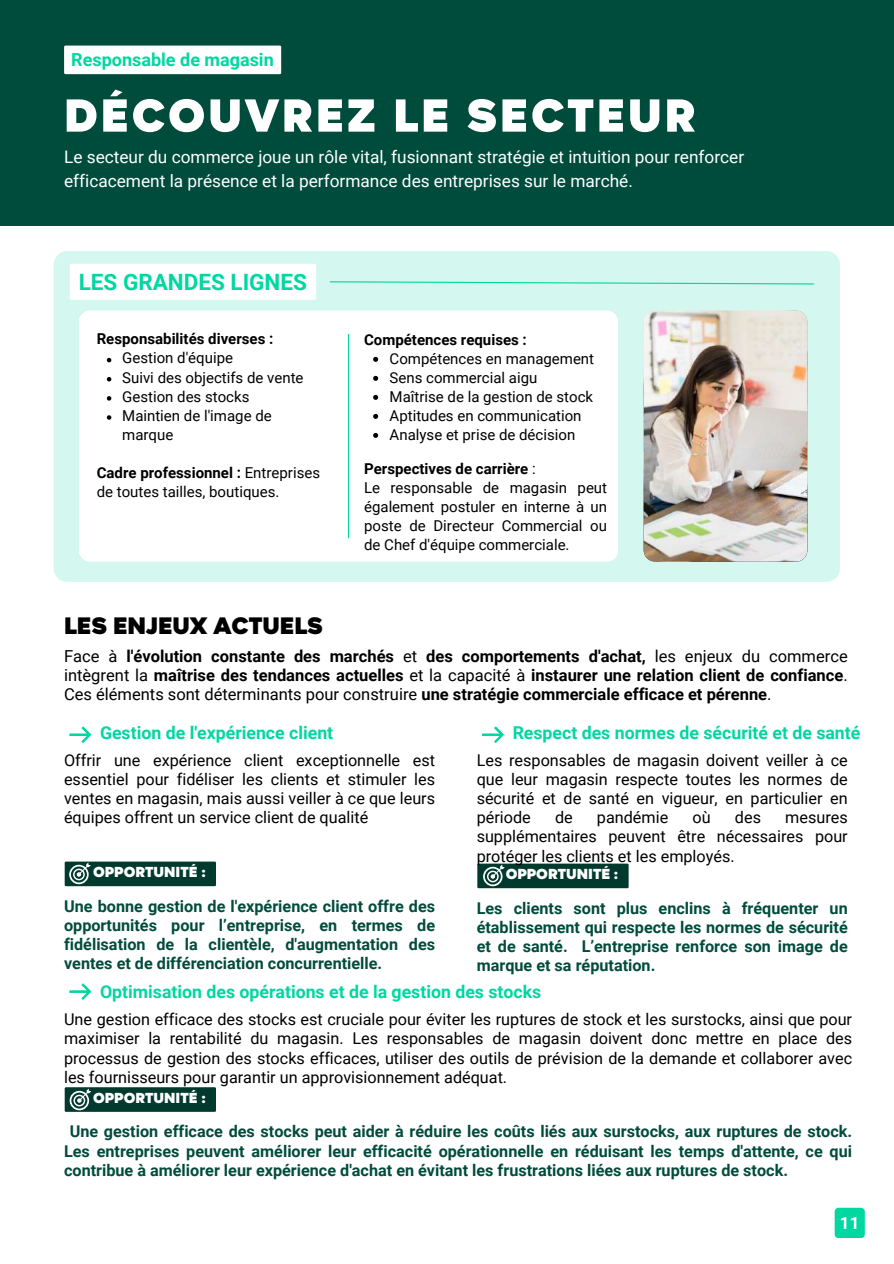
<style>
.page{position:relative;width:894px;height:1264px;background:#fff}
.page>*{position:absolute;margin:0;border:0;box-sizing:border-box;transform-origin:0 0}
.t1{font:900 52.5px "Magenos";letter-spacing:.055em;color:#fff}
.t2{font:900 27px "Magenos";color:#000}
.t3{font:700 22.5px "Roboto";color:#00d7a1}
.t4{font:700 18px "Roboto";color:#00d7a1}
.t5{font:700 17.7px "Roboto";color:#00d7a1}
.t6{font:17.25px/23.7px "Roboto";color:#fff}
.t7{font:700 16.95px "Roboto";color:#fff}
.t8{font:700 16.5px/19.2px "Roboto";color:#000;text-align:justify}
.t9{font:900 16.5px "Magenos";color:#fff}
.t10{font:16.2px/19.2px "Roboto";color:#000;text-align:justify}
.t11{font:700 16.2px/19.2px "Roboto";color:#004c3c;text-align:justify}
.t12{font:15px/19px "Roboto";color:#000}
.t13{font:700 15px "Roboto";color:#000}
.s1{font-weight:700}
.s2{font-weight:400}
</style>
<div class="page">
<div style="left:0;top:0;width:893px;height:225px;background:#004c3c"></div>
<div style="left:54px;top:251px;width:785px;height:331px;background:#d4f8ef;border-radius:13px"></div>
<svg style="left:330px;top:281px;width:484px;height:4px"></svg>
<div style="left:79px;top:310px;width:539px;height:251px;background:#fff;border-radius:11px"></div>
<hr style="left:348px;top:334px;width:1px;height:204px;background:#00d7a1">
<svg style="left:69px;top:726px;width:22px;height:17px"></svg>
<div style="left:65px;top:861px;width:151px;height:25px;background:#003a2e"></div>
<svg style="left:69px;top:862px;width:22px;height:22px"></svg>
<svg style="left:482px;top:726px;width:22px;height:17px"></svg>
<div style="left:477px;top:863px;width:151px;height:25px;background:#003a2e"></div>
<svg style="left:483px;top:864px;width:21px;height:22px"></svg>
<svg style="left:69px;top:983px;width:22px;height:16px"></svg>
<div style="left:65px;top:1087px;width:151px;height:24px;background:#003a2e"></div>
<svg style="left:70px;top:1088px;width:21px;height:22px"></svg>
<div style="left:834px;top:1207px;width:30px;height:31px;background:#00d7a1;border-radius:4px"></div>
<img style="left:643px;top:310px;width:163px;height:251px;border-radius:11px">
<div style="left:70px;top:264px;width:246px;height:36px;background:#fff"></div>
<svg style="left:107px;top:358px;width:4px;height:4px"></svg>
<svg style="left:107px;top:377px;width:4px;height:4px"></svg>
<svg style="left:107px;top:396px;width:4px;height:4px"></svg>
<svg style="left:107px;top:415px;width:4px;height:5px"></svg>
<svg style="left:373px;top:357px;width:5px;height:5px"></svg>
<svg style="left:373px;top:376px;width:5px;height:5px"></svg>
<svg style="left:373px;top:395px;width:5px;height:5px"></svg>
<svg style="left:373px;top:414px;width:5px;height:5px"></svg>
<svg style="left:373px;top:433px;width:5px;height:5px"></svg>
<div style="left:64px;top:46px;width:217px;height:28px;background:#fff"></div>
<p class="t4" style="left:71px;top:49px;width:204px">Responsable de magasin</p>
<h1 class="t1" style="left:64px;top:88px;width:633px">DÉCOUVREZ LE SECTEUR</h1>
<p class="t6" style="left:64px;top:145px;width:681px">Le secteur du commerce joue un rôle vital, fusionnant stratégie et intuition pour renforcer efficacement la présence et la performance des entreprises sur le marché.</p>
<h3 class="t3" style="left:79px;top:269px;width:229px">LES GRANDES LIGNES</h3>
<p class="t13" style="left:97px;top:330px;width:178px">Responsabilités diverses :</p>
<p class="t12" style="left:122px;top:349px;width:183px">Gestion d'équipe<br>Suivi des objectifs de vente<br>Gestion des stocks<br>Maintien de l'image de marque</p>
<p class="t12" style="left:97px;top:463px;width:225px"><span class="s1">Cadre professionnel :</span> Entreprises de toutes tailles, boutiques.</p>
<h2 class="t2" style="left:64px;top:611px;width:260px">LES ENJEUX ACTUELS</h2>
<p class="t13" style="left:364px;top:331px;width:164px">Compétences requises :</p>
<p class="t12" style="left:389px;top:349px;width:206px">Compétences en management<br>Sens commercial aigu<br>Maîtrise de la gestion de stock<br>Aptitudes en communication<br>Analyse et prise de décision</p>
<p class="t12" style="left:364px;top:459px;width:244px"><span class="s1">Perspectives de carrière</span> :<br>Le responsable de magasin peut également postuler en interne à un poste de Directeur Commercial ou de Chef d'équipe commerciale.</p>
<p class="t8" style="left:64px;top:646px;width:785px"><span class="s2">Face à</span> l'évolution constante des marchés <span class="s2">et</span> des comportements d'achat, <span class="s2">les enjeux du commerce intègrent la</span> maîtrise des tendances actuelles <span class="s2">et la capacité à</span> instaurer une relation client de confiance<span class="s2">.<br>Ces éléments sont déterminants pour construire</span> une stratégie commerciale efficace et pérenne<span class="s2">.</span></p>
<p class="t5" style="left:100px;top:723px;width:235px">Gestion de l'expérience client</p>
<p class="t5" style="left:512px;top:723px;width:349px">Respect des normes de sécurité et de santé</p>
<p class="t10" style="left:476px;top:750px;width:372px">Les responsables de magasin doivent veiller à ce que leur magasin respecte toutes les normes de sécurité et de santé en vigueur, en particulier en période</p>
<p class="t10" style="left:64px;top:750px;width:372px">Offrir une expérience client exceptionnelle est essentiel pour fidéliser les clients et stimuler les ventes en magasin, mais aussi veiller à ce que leurs équipes offrent un service client de qualité</p>
<p class="t10" style="left:555px;top:808px;width:19px">de</p>
<p class="t10" style="left:596px;top:808px;width:73px">pandémie</p>
<p class="t10" style="left:692px;top:808px;width:20px">où</p>
<p class="t10" style="left:734px;top:808px;width:28px">des</p>
<p class="t10" style="left:476px;top:808px;width:372px;text-indent:308px">mesures supplémentaires peuvent être nécessaires pour protéger les clients et les employés.</p>
<p class="t11" style="left:476px;top:898px;width:372px">Les clients sont plus enclins à fréquenter un établissement qui respecte les normes de sécurité et de santé. L’entreprise renforce son image de marque et sa réputation.</p>
<p class="t5" style="left:100px;top:981px;width:442px">Optimisation des opérations et de la gestion des stocks</p>
<p class="t10" style="left:64px;top:1010px;width:789px">Une gestion efficace des stocks est cruciale pour éviter les ruptures de stock et les surstocks, ainsi que pour maximiser la rentabilité du magasin. Les responsables de magasin doivent donc mettre en place des processus de gestion des stocks efficaces, utiliser des outils de prévision de la demande et collaborer avec les fournisseurs pour garantir un approvisionnement adéquat.</p>
<p class="t9" style="left:93px;top:863px;width:114px">OPPORTUNITÉ :</p>
<p class="t9" style="left:505px;top:865px;width:114px">OPPORTUNITÉ :</p>
<p class="t11" style="left:64px;top:896px;width:372px">Une bonne gestion de l'expérience client offre des opportunités pour l’entreprise, en termes de fidélisation de la clientèle, d'augmentation des ventes et de différenciation concurrentielle.</p>
<p class="t9" style="left:93px;top:1089px;width:114px">OPPORTUNITÉ :</p>
<p class="t11" style="left:64px;top:1122px;width:789px;text-indent:6px">Une gestion efficace des stocks peut aider à réduire les coûts liés aux surstocks, aux ruptures de stock.<br>Les entreprises peuvent améliorer leur efficacité opérationnelle en réduisant les temps d'attente, ce qui contribue à améliorer leur expérience d'achat en évitant les frustrations liées aux ruptures de stock.</p>
<p class="t7" style="left:839px;top:1212px;width:21px">11</p>
</div>
